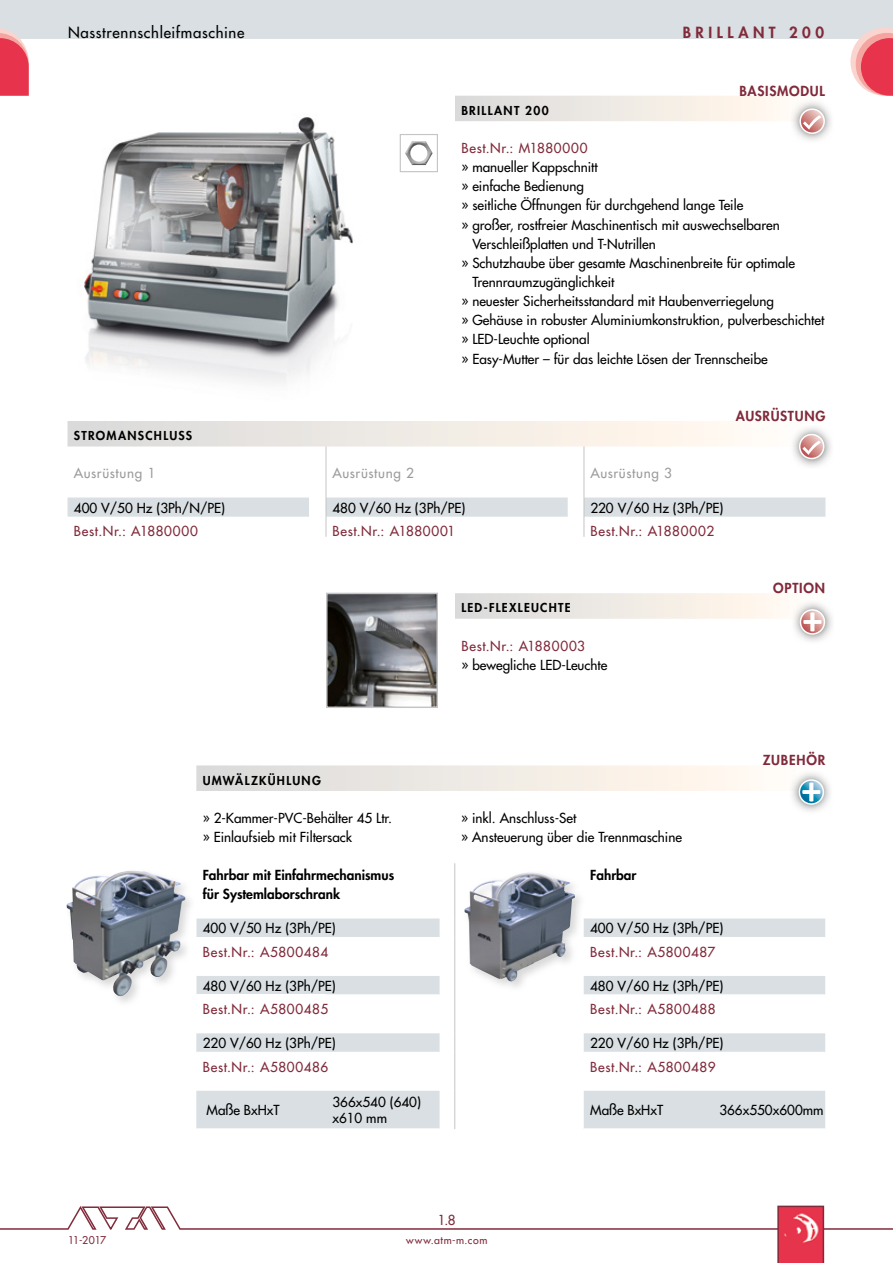
<style>
.page{position:relative;width:893px;height:1263px;background:#fff}
.page>*{position:absolute;margin:0;border:0;box-sizing:border-box;transform-origin:0 0}
.t1{font:500 15px "Futura Std";letter-spacing:.045em;color:#000}
.t2{font:800 15px "Futura Std";letter-spacing:.3em;color:#812a3a}
.t3{font:500 13.5px/19.2px "Futura Std";color:#000}
.t4{font:500 13.5px "Futura Std";letter-spacing:.045em;color:#812a3a}
.t5{font:800 13.5px/19.2px "Futura Std";color:#000}
.t6{font:800 13.5px "Futura Std";letter-spacing:.055em;color:#812a3a}
.t7{font:500 13.5px "Futura Std";letter-spacing:.04em;color:#9c9c9c}
.t8{font:800 12px "Futura Std";letter-spacing:.105em;color:#000}
.t9{font:500 10.5px "Futura Std";letter-spacing:.06em;color:#812a3a}
</style>
<div class="page">
<div style="left:0;top:0;width:893px;height:38px;background:#d9dfe2"></div>
<svg style="left:850px;top:28px;width:43px;height:68px"></svg>
<svg style="left:0;top:28px;width:29px;height:68px;background:#e85b6d"></svg>
<svg style="left:0;top:1205px;width:893px;height:58px"></svg>
<hr style="left:326px;top:446px;width:1px;height:51px;background:#c5c5c5">
<hr style="left:584px;top:446px;width:1px;height:51px;background:#c5c5c5">
<svg style="left:68px;top:497px;width:757px;height:40px"></svg>
<img style="left:329px;top:596px;width:106px;height:109px">
<div style="left:326px;top:593px;width:112px;height:115px;border:2px solid #c5c5c5"></div>
<img style="left:83px;top:117px;width:270px;height:266px">
<img style="left:796px;top:608px;width:36px;height:33px">
<svg style="left:800px;top:610px;width:24px;height:24px"></svg>
<div style="left:800px;top:609px;width:25px;height:26px;border:2px solid #fff;border-radius:50%"></div>
<svg style="left:455px;top:593px;width:370px;height:38px"></svg>
<img style="left:795px;top:108px;width:36px;height:32px">
<svg style="left:800px;top:109px;width:24px;height:24px"></svg>
<div style="left:799px;top:108px;width:26px;height:26px;border:2px solid #fff;border-radius:50%"></div>
<svg style="left:455px;top:96px;width:370px;height:34px"></svg>
<img style="left:795px;top:434px;width:36px;height:32px">
<svg style="left:800px;top:434px;width:24px;height:24px"></svg>
<div style="left:799px;top:434px;width:25px;height:25px;border:2px solid #fff;border-radius:50%"></div>
<svg style="left:68px;top:421px;width:757px;height:34px"></svg>
<svg style="left:196px;top:918px;width:629px;height:211px"></svg>
<hr style="left:196px;top:937px;width:130px;height:1px;background:#fff">
<hr style="left:326px;top:937px;width:114px;height:1px;background:#fff">
<hr style="left:455px;top:937px;width:129px;height:1px;background:#fff">
<hr style="left:584px;top:937px;width:129px;height:1px;background:#fff">
<hr style="left:713px;top:937px;width:112px;height:1px;background:#fff">
<hr style="left:196px;top:994px;width:130px;height:2px;background:#fff">
<hr style="left:326px;top:994px;width:114px;height:2px;background:#fff">
<hr style="left:584px;top:994px;width:129px;height:2px;background:#fff">
<hr style="left:713px;top:994px;width:112px;height:2px;background:#fff">
<hr style="left:196px;top:1052px;width:130px;height:1px;background:#fff">
<hr style="left:326px;top:1052px;width:114px;height:1px;background:#fff">
<hr style="left:584px;top:1052px;width:129px;height:1px;background:#fff">
<hr style="left:713px;top:1052px;width:112px;height:1px;background:#fff">
<hr style="left:196px;top:1128px;width:130px;height:2px;background:#fff">
<hr style="left:326px;top:1128px;width:114px;height:2px;background:#fff">
<hr style="left:584px;top:1128px;width:129px;height:2px;background:#fff">
<hr style="left:713px;top:1128px;width:112px;height:2px;background:#fff">
<hr style="left:454px;top:863px;width:1px;height:55px;background:#c5c5c5">
<svg style="left:440px;top:918px;width:15px;height:20px"></svg>
<hr style="left:454px;top:938px;width:1px;height:38px;background:#c5c5c5">
<svg style="left:454px;top:976px;width:1px;height:19px"></svg>
<hr style="left:454px;top:995px;width:1px;height:38px;background:#c5c5c5">
<svg style="left:454px;top:1033px;width:1px;height:19px"></svg>
<hr style="left:454px;top:1052px;width:1px;height:39px;background:#c5c5c5">
<hr style="left:454px;top:1091px;width:1px;height:38px;background:#c5c5c5">
<img style="left:196px;top:918px;width:1px;height:76px">
<img style="left:67px;top:871px;width:119px;height:126px">
<img style="left:462px;top:895px;width:122px;height:97px">
<img style="left:584px;top:918px;width:2px;height:74px">
<img style="left:464px;top:872px;width:111px;height:110px">
<img style="left:794px;top:780px;width:36px;height:31px">
<svg style="left:799px;top:780px;width:24px;height:24px"></svg>
<div style="left:799px;top:779px;width:25px;height:26px;border:2px solid #fff;border-radius:50%"></div>
<svg style="left:196px;top:765px;width:629px;height:36px"></svg>
<svg style="left:400px;top:134px;width:38px;height:38px"></svg>
<img style="left:405px;top:141px;width:28px;height:22px">
<p class="t1" style="left:68px;top:23px;width:178px">Nasstrennschleifmaschine</p>
<p class="t2" style="left:683px;top:23px;width:143px">BRILLANT 200</p>
<p class="t6" style="left:740px;top:82px;width:87px">BASISMODUL</p>
<p class="t8" style="left:461px;top:103px;width:89px">BRILLANT 200</p>
<p class="t4" style="left:461px;top:140px;width:128px">Best.Nr.: M1880000</p>
<p class="t3" style="left:461px;top:158px;width:138px">» manueller Kappschnitt</p>
<p class="t3" style="left:461px;top:177px;width:124px">» einfache Bedienung</p>
<p class="t3" style="left:461px;top:196px;width:283px">» seitliche Öffnungen für durchgehend lange Teile</p>
<p class="t3" style="left:461px;top:215px;width:320px">» großer, rostfreier Maschinentisch mit auswechselbaren</p>
<p class="t3" style="left:472px;top:234px;width:185px">Verschleißplatten und T-Nutrillen</p>
<p class="t3" style="left:461px;top:253px;width:335px">» Schutzhaube über gesamte Maschinenbreite für optimale</p>
<p class="t3" style="left:472px;top:272px;width:144px">Trennraumzugänglichkeit</p>
<p class="t3" style="left:461px;top:292px;width:314px">» neuester Sicherheitsstandard mit Haubenverriegelung</p>
<p class="t3" style="left:461px;top:311px;width:364px">» Gehäuse in robuster Aluminiumkonstruktion, pulverbeschichtet</p>
<p class="t3" style="left:461px;top:330px;width:130px">» LED-Leuchte optional</p>
<p class="t3" style="left:461px;top:349px;width:308px">» Easy-Mutter – für das leichte Lösen der Trennscheibe</p>
<p class="t8" style="left:74px;top:428px;width:120px">STROMANSCHLUSS</p>
<p class="t7" style="left:74px;top:465px;width:83px">Ausrüstung 1</p>
<p class="t7" style="left:332px;top:465px;width:83px">Ausrüstung 2</p>
<p class="t7" style="left:590px;top:465px;width:83px">Ausrüstung 3</p>
<p class="t3" style="left:74px;top:498px;width:153px">400 V/50 Hz (3Ph/N/PE)</p>
<p class="t3" style="left:332px;top:498px;width:135px">480 V/60 Hz (3Ph/PE)</p>
<p class="t3" style="left:590px;top:498px;width:135px">220 V/60 Hz (3Ph/PE)</p>
<p class="t4" style="left:74px;top:522px;width:126px">Best.Nr.: A1880000</p>
<p class="t4" style="left:332px;top:522px;width:124px">Best.Nr.: A1880001</p>
<p class="t4" style="left:590px;top:522px;width:125px">Best.Nr.: A1880002</p>
<p class="t6" style="left:736px;top:407px;width:91px">AUSRÜSTUNG</p>
<p class="t8" style="left:461px;top:600px;width:111px">LED-FLEXLEUCHTE</p>
<p class="t4" style="left:461px;top:637px;width:125px">Best.Nr.: A1880003</p>
<p class="t3" style="left:461px;top:655px;width:147px">» bewegliche LED-Leuchte</p>
<p class="t6" style="left:773px;top:580px;width:53px">OPTION</p>
<p class="t6" style="left:763px;top:752px;width:64px">ZUBEHÖR</p>
<p class="t8" style="left:203px;top:772px;width:120px">UMWÄLZKÜHLUNG</p>
<p class="t3" style="left:203px;top:808px;width:191px">» 2-Kammer-PVC-Behälter 45 Ltr. » Einlaufsieb mit Filtersack</p>
<p class="t3" style="left:461px;top:808px;width:222px">» inkl. Anschluss-Set<br>» Ansteuerung über die Trennmaschine</p>
<p class="t5" style="left:203px;top:866px;width:193px">Fahrbar mit Einfahrmechanismus für Systemlaborschrank</p>
<p class="t5" style="left:590px;top:866px;width:48px">Fahrbar</p>
<p class="t3" style="left:203px;top:919px;width:135px">400 V/50 Hz (3Ph/PE)</p>
<p class="t3" style="left:590px;top:919px;width:135px">400 V/50 Hz (3Ph/PE)</p>
<p class="t4" style="left:203px;top:943px;width:127px">Best.Nr.: A5800484</p>
<p class="t4" style="left:590px;top:943px;width:127px">Best.Nr.: A5800487</p>
<p class="t3" style="left:203px;top:976px;width:135px">480 V/60 Hz (3Ph/PE)</p>
<p class="t3" style="left:590px;top:976px;width:135px">480 V/60 Hz (3Ph/PE)</p>
<p class="t4" style="left:203px;top:1001px;width:127px">Best.Nr.: A5800485</p>
<p class="t4" style="left:590px;top:1001px;width:127px">Best.Nr.: A5800488</p>
<p class="t3" style="left:203px;top:1033px;width:135px">220 V/60 Hz (3Ph/PE)</p>
<p class="t3" style="left:590px;top:1033px;width:135px">220 V/60 Hz (3Ph/PE)</p>
<p class="t4" style="left:203px;top:1058px;width:127px">Best.Nr.: A5800486</p>
<p class="t4" style="left:590px;top:1058px;width:127px">Best.Nr.: A5800489</p>
<p class="t3" style="left:207px;top:1100px;width:75px">Maße BxHxT</p>
<p class="t3" style="left:332px;top:1094px;width:90px;line-height:15.8px">366x540 (640) x610 mm</p>
<p class="t3" style="left:590px;top:1100px;width:75px">Maße BxHxT</p>
<p class="t3" style="left:719px;top:1100px;width:106px">366x550x600mm</p>
<p class="t9" style="left:68px;top:1233px;width:40px">11-2017</p>
<p class="t4" style="left:438px;top:1211px;width:19px">1.8</p>
<p class="t9" style="left:406px;top:1233px;width:83px">www.atm-m.com</p>
</div>
